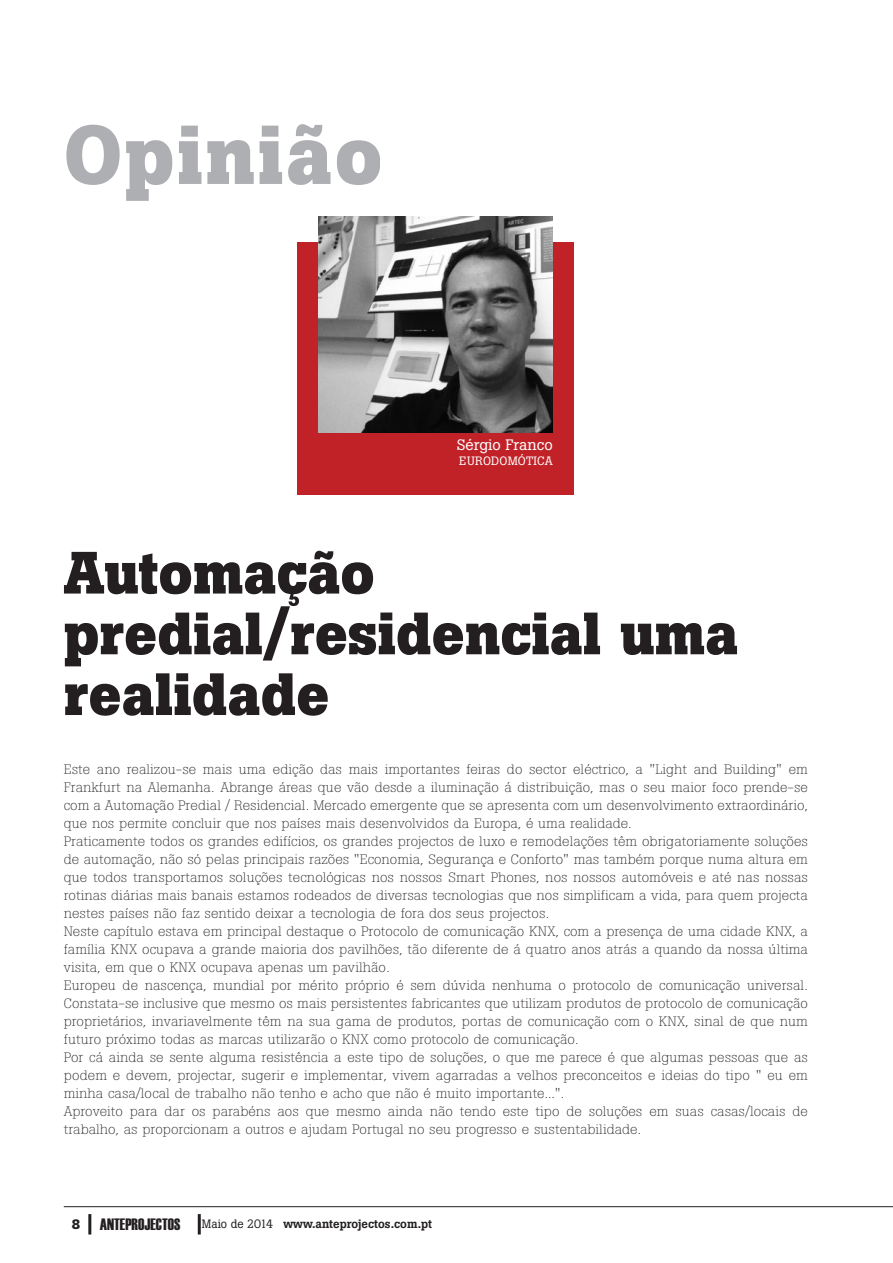
<style>
.page{position:relative;width:893px;height:1263px;background:#fff}
.page>*{position:absolute;margin:0;border:0;box-sizing:border-box;transform-origin:0 0}
.t1{font:700 59.1px/60.8px "Boton";color:#231f20}
.t2{font:16.5px "Haettenschweiler";color:#231f20}
.t3{font:15px "Boton";color:#fff;scale:1.07 1}
.t4{font:300 13.5px/18px "Boton";color:#231f20;scale:1.1 1}
.t5{font:500 12px "Boton";color:#231f20}
.t6{font:12px "Boton";letter-spacing:.02em;color:#fff;scale:1.07 1}
.s1{font-family:"Boton";font-weight:700;font-size:13.5px}
.s2{font-weight:400}
</style>
<div class="page">
<svg style="left:66px;top:125px;width:264px;height:76px"></svg>
<hr style="left:64px;top:1206px;width:829px;height:1px;background:#231f20">
<hr style="left:198px;top:1214px;width:3px;height:20px;background:#231f20">
<hr style="left:88px;top:1214px;width:3px;height:20px;background:#231f20">
<div style="left:298px;top:242px;width:276px;height:252px;background:#c02228"></div>
<img style="left:319px;top:216px;width:234px;height:216px">
<p class="t3" style="left:457px;top:439px;width:91px">Sérgio Franco</p>
<p class="t6" style="left:459px;top:456px;width:89px">EURODOMÓTICA</p>
<h1 class="t1" style="left:64px;top:548px;width:676px">Automação predial/residencial uma realidade</h1>
<p class="t4" style="left:64px;top:762px;width:678px">Este ano realizou-se mais uma edição das mais importantes feiras do sector eléctrico, a "Light and Building" em Frankfurt na Alemanha. Abrange áreas que vão desde a iluminação á distribuição, mas o seu maior foco prende-se com a Automação Predial / Residencial. Mercado emergente que se apresenta com um desenvolvimento extraordinário, que nos permite concluir que nos países mais desenvolvidos da Europa, é uma realidade.<br>Praticamente todos os grandes edifícios, os grandes projectos de luxo e remodelações têm obrigatoriamente soluções de automação, não só pelas principais razões "Economia, Segurança e Conforto" mas também porque numa altura em que todos transportamos soluções tecnológicas nos nossos Smart Phones, nos nossos automóveis e até nas nossas rotinas diárias mais banais estamos rodeados de diversas tecnologias que nos simplificam a vida, para quem projecta nestes países não faz sentido deixar a tecnologia de fora dos seus projectos.<br>Neste capítulo estava em principal destaque o Protocolo de comunicação KNX, com a presença de uma cidade KNX, a família KNX ocupava a grande maioria dos pavilhões, tão diferente de á quatro anos atrás a quando da nossa última visita, em que o KNX ocupava apenas um pavilhão.<br>Europeu de nascença, mundial por mérito próprio é sem dúvida nenhuma o protocolo de comunicação universal.<br>Constata-se inclusive que mesmo os mais persistentes fabricantes que utilizam produtos de protocolo de comunicação proprietários, invariavelmente têm na sua gama de produtos, portas de comunicação com o KNX, sinal de que num futuro próximo todas as marcas utilizarão o KNX como protocolo de comunicação.<br>Por cá ainda se sente alguma resistência a este tipo de soluções, o que me parece é que algumas pessoas que as podem e devem, projectar, sugerir e implementar, vivem agarradas a velhos preconceitos e ideias do tipo " eu em minha casa/local de trabalho não tenho e acho que não é muito importante...".<br>Aproveito para dar os parabéns aos que mesmo ainda não tendo este tipo de soluções em suas casas/locais de trabalho, as proporcionam a outros e ajudam Portugal no seu progresso e sustentabilidade.</p>
<p class="t2" style="left:72px;top:1214px;width:110px"><span class="s1">8</span> ANTEPROJECTOS</p>
<p class="t5" style="left:202px;top:1220px;width:232px"><span class="s2">Maio de 2014</span> www.anteprojectos.com.pt</p>
</div>
